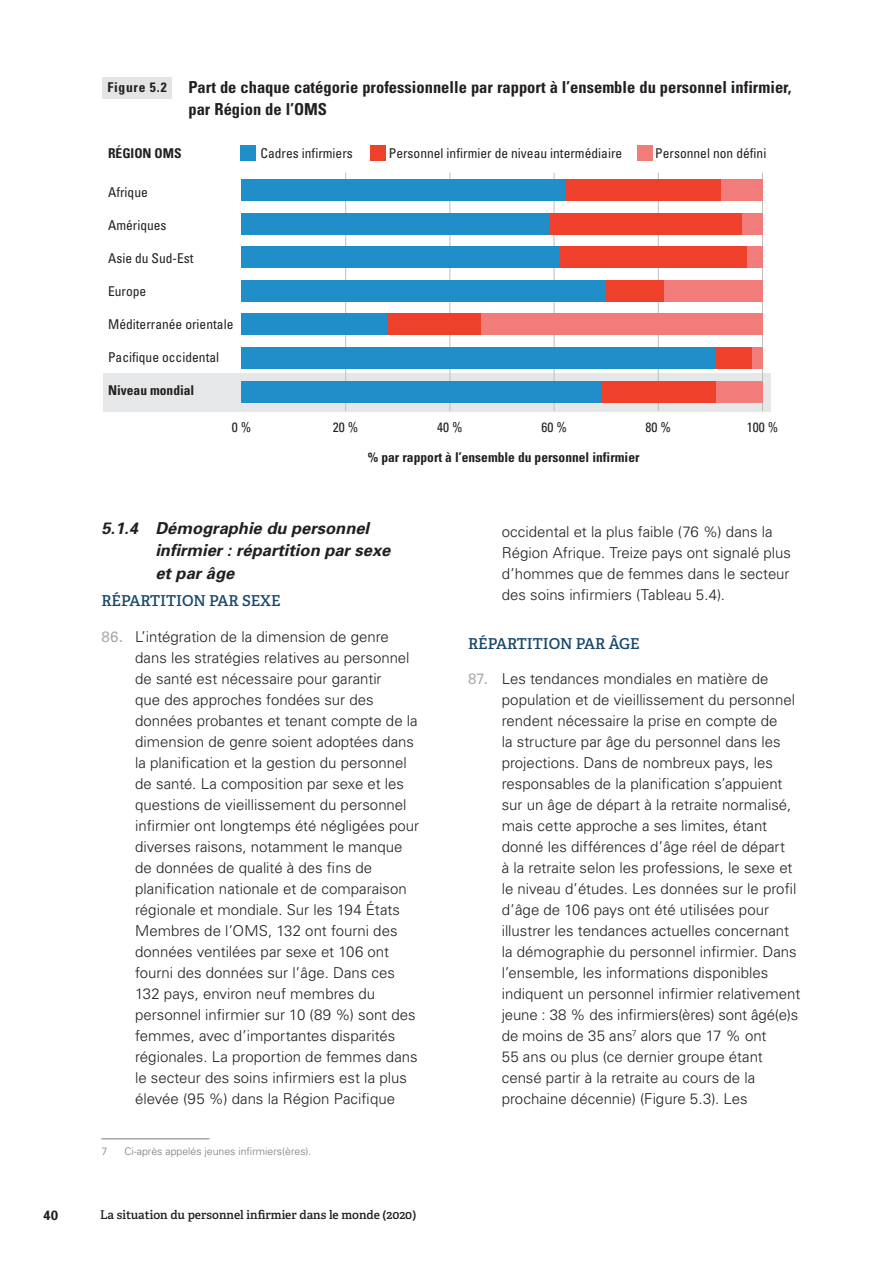
<style>
.page{position:relative;width:894px;height:1263px;background:#fff}
.page>*{position:absolute;margin:0;border:0;box-sizing:border-box;transform-origin:0 0}
.t1{font:700 condensed 16.5px/21.8px "Univers";color:#231f20}
.t2{font:italic 700 16.5px/22.5px "Univers";color:#231f20}
.t3{font:300 15px/21px "Univers";color:#231f20}
.t4{font:15px "Adelle PE Sb";color:#18486c}
.t5{font:condensed 13.5px "Univers";color:#231f20}
.t6{font:700 condensed 13.5px "Univers";color:#231f20}
.t7{font:700 13.5px "Univers";color:#231f20}
.t8{font:12px "Adelle PE Sb";color:#231f20}
.t9{font:300 10.5px "Univers";color:#79797a}
.s1{font-weight:400;color:#a7a9ac}
</style>
<div class="page">
<hr style="left:101px;top:1138px;width:108px;height:1px;background:#79797a">
<div style="left:103px;top:373px;width:667px;height:39px;background:#e6e7e8"></div>
<div style="left:240px;top:145px;width:16px;height:15px;background:#208ec8"></div>
<div style="left:370px;top:145px;width:16px;height:15px;background:#ef402c"></div>
<div style="left:636px;top:145px;width:16px;height:15px;background:#f27c79"></div>
<hr style="left:345px;top:173px;width:1px;height:238px;background:#bcbec0">
<hr style="left:449px;top:173px;width:1px;height:238px;background:#bcbec0">
<hr style="left:553px;top:173px;width:1px;height:238px;background:#bcbec0">
<hr style="left:657px;top:173px;width:1px;height:238px;background:#bcbec0">
<hr style="left:761px;top:173px;width:1px;height:238px;background:#bcbec0">
<div style="left:720px;top:179px;width:42px;height:22px;background:#f27c79"></div>
<div style="left:741px;top:213px;width:21px;height:21px;background:#f27c79"></div>
<div style="left:481px;top:313px;width:281px;height:22px;background:#f27c79"></div>
<div style="left:663px;top:280px;width:99px;height:22px;background:#f27c79"></div>
<div style="left:746px;top:246px;width:16px;height:22px;background:#f27c79"></div>
<div style="left:751px;top:347px;width:11px;height:22px;background:#f27c79"></div>
<div style="left:715px;top:381px;width:47px;height:21px;background:#f27c79"></div>
<div style="left:564px;top:179px;width:156px;height:22px;background:#ef402c"></div>
<div style="left:548px;top:213px;width:193px;height:21px;background:#ef402c"></div>
<div style="left:387px;top:313px;width:94px;height:22px;background:#ef402c"></div>
<div style="left:606px;top:280px;width:57px;height:22px;background:#ef402c"></div>
<div style="left:559px;top:246px;width:187px;height:22px;background:#ef402c"></div>
<div style="left:715px;top:347px;width:36px;height:22px;background:#ef402c"></div>
<div style="left:600px;top:381px;width:115px;height:21px;background:#ef402c"></div>
<div style="left:241px;top:179px;width:323px;height:22px;background:#208ec8"></div>
<div style="left:241px;top:213px;width:307px;height:21px;background:#208ec8"></div>
<div style="left:241px;top:313px;width:146px;height:22px;background:#208ec8"></div>
<div style="left:241px;top:280px;width:365px;height:22px;background:#208ec8"></div>
<div style="left:241px;top:246px;width:318px;height:22px;background:#208ec8"></div>
<div style="left:241px;top:347px;width:474px;height:22px;background:#208ec8"></div>
<div style="left:241px;top:381px;width:359px;height:21px;background:#208ec8"></div>
<div style="left:103px;top:77px;width:69px;height:22px;background:#e4e4e4"></div>
<p class="t6" style="left:107px;top:79px;width:61px">Figure 5.2</p>
<p class="t1" style="left:188px;top:76px;width:604px">Part de chaque catégorie professionnelle par rapport à l’ensemble du personnel infirmier, par Région de l’OMS</p>
<p class="t6" style="left:108px;top:144px;width:75px">RÉGION OMS</p>
<p class="t5" style="left:260px;top:145px;width:94px">Cadres infirmiers</p>
<p class="t5" style="left:389px;top:145px;width:235px">Personnel infirmier de niveau intermédiaire</p>
<p class="t5" style="left:655px;top:145px;width:112px">Personnel non défini</p>
<p class="t5" style="left:108px;top:183px;width:41px">Afrique</p>
<p class="t5" style="left:108px;top:216px;width:60px">Amériques</p>
<p class="t5" style="left:108px;top:249px;width:87px">Asie du Sud-Est</p>
<p class="t5" style="left:108px;top:282px;width:40px">Europe</p>
<p class="t5" style="left:108px;top:315px;width:127px">Méditerranée orientale</p>
<p class="t5" style="left:108px;top:348px;width:112px">Pacifique occidental</p>
<p class="t6" style="left:108px;top:381px;width:88px">Niveau mondial</p>
<p class="t5" style="left:232px;top:418px;width:21px">0 %</p>
<p class="t5" style="left:333px;top:418px;width:27px">20 %</p>
<p class="t5" style="left:437px;top:418px;width:27px">40 %</p>
<p class="t5" style="left:541px;top:418px;width:27px">60 %</p>
<p class="t5" style="left:645px;top:418px;width:27px">80 %</p>
<p class="t5" style="left:746px;top:418px;width:33px">100 %</p>
<p class="t6" style="left:368px;top:449px;width:273px">% par rapport à l’ensemble du personnel infirmier</p>
<p class="t2" style="left:155px;top:516px;width:236px;text-indent:-54px">5.1.4 Démographie du personnel infirmier : répartition par sexe et par âge</p>
<p class="t4" style="left:101px;top:590px;width:181px">RÉPARTITION PAR SEXE</p>
<p class="t3" style="left:135px;top:626px;width:285px;text-indent:-34px"><span class="s1">86.</span> L’intégration de la dimension de genre dans les stratégies relatives au personnel de santé est nécessaire pour garantir<br>que des approches fondées sur des données probantes et tenant compte de la dimension de genre soient adoptées dans la planification et la gestion du personnel de santé. La composition par sexe et les questions de vieillissement du personnel infirmier ont longtemps été négligées pour diverses raisons, notamment le manque de données de qualité à des fins de planification nationale et de comparaison régionale et mondiale. Sur les 194 États Membres de l’OMS, 132 ont fourni des données ventilées par sexe et 106 ont fourni des données sur l’âge. Dans ces 132 pays, environ neuf membres du personnel infirmier sur 10 (89 %) sont des femmes, avec d’importantes disparités régionales. La proportion de femmes dans le secteur des soins infirmiers est la plus élevée (95 %) dans la Région Pacifique</p>
<p class="t9" style="left:101px;top:1144px;width:7px">7</p>
<p class="t9" style="left:124px;top:1144px;width:188px">Ci-après appelés jeunes infirmiers(ères).</p>
<p class="t7" style="left:43px;top:1206px;width:17px">40</p>
<p class="t8" style="left:100px;top:1206px;width:317px">La situation du personnel infirmier dans le monde (2020)</p>
<p class="t3" style="left:501px;top:521px;width:290px">occidental et la plus faible (76 %) dans la Région Afrique. Treize pays ont signalé plus d’hommes que de femmes dans le secteur des soins infirmiers (Tableau 5.4).</p>
<p class="t4" style="left:468px;top:632px;width:173px">RÉPARTITION PAR ÂGE</p>
<p class="t3" style="left:501px;top:668px;width:300px;text-indent:-34px"><span class="s1">87.</span> Les tendances mondiales en matière de population et de vieillissement du personnel rendent nécessaire la prise en compte de<br>la structure par âge du personnel dans les projections. Dans de nombreux pays, les responsables de la planification s’appuient sur un âge de départ à la retraite normalisé, mais cette approche a ses limites, étant donné les différences d’âge réel de départ<br>à la retraite selon les professions, le sexe et le niveau d’études. Les données sur le profil d’âge de 106 pays ont été utilisées pour illustrer les tendances actuelles concernant la démographie du personnel infirmier. Dans l’ensemble, les informations disponibles indiquent un personnel infirmier relativement jeune : 38 % des infirmiers(ères) sont âgé(e)s de moins de 35 ans<sup>7</sup> alors que 17 % ont<br>55 ans ou plus (ce dernier groupe étant censé partir à la retraite au cours de la prochaine décennie) (Figure 5.3). Les</p>
</div>
